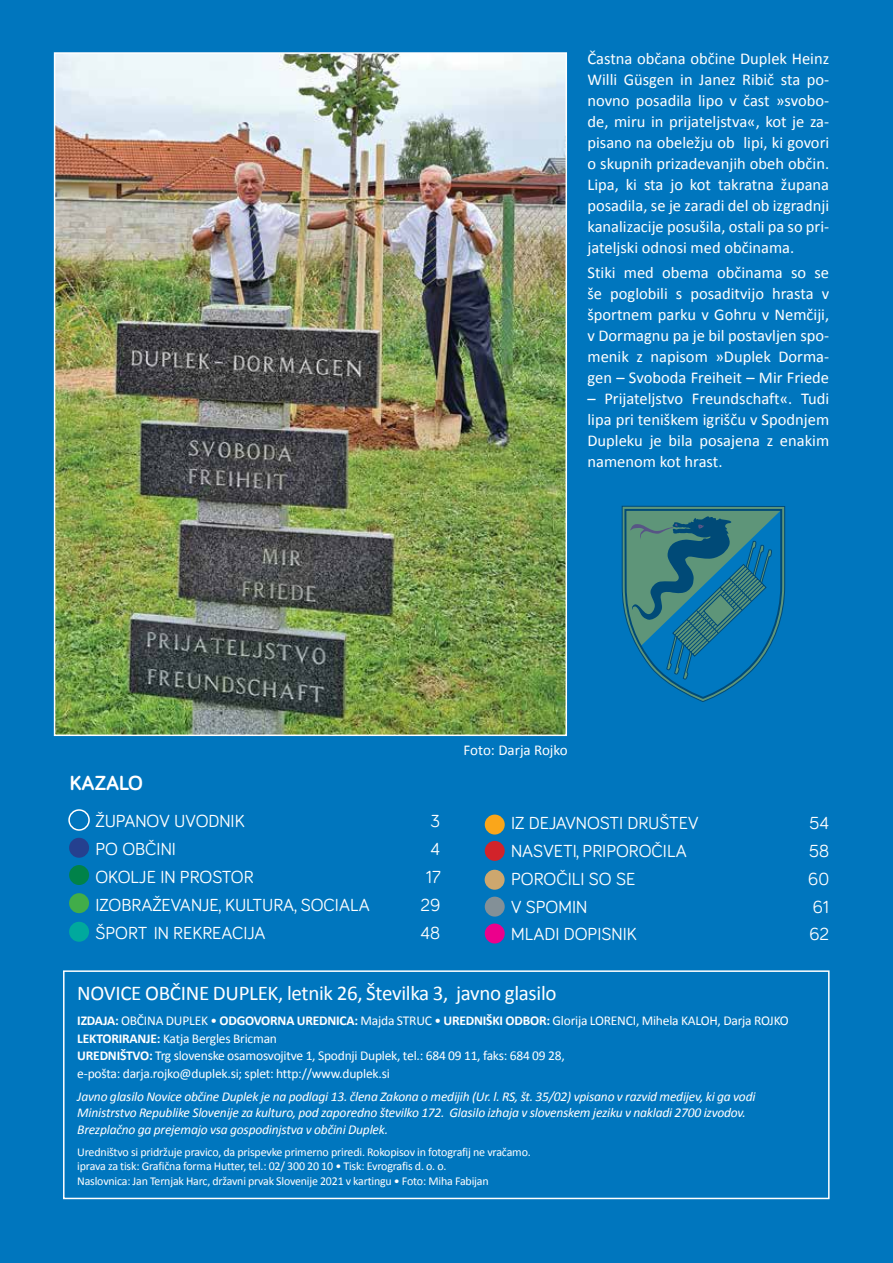
<style>
.page{position:relative;width:893px;height:1263px;background:#0076be}
.page>*{position:absolute;margin:0;border:0;box-sizing:border-box;transform-origin:0 0}
.t1{font:21px "Calibri";letter-spacing:-.015em;color:#fff}
.t2{font:700 21px "Bariol";color:#fff}
.t3{font:18px "Bariol";color:#fff}
.t4{font:16.5px/21px "Calibri";color:#fff;text-align:justify}
.t5{font:15px "Calibri";color:#fff}
.t6{font:italic 13.5px/16px "Calibri";letter-spacing:-.015em;color:#fff}
.t7{font:13.5px/17.5px "Calibri";letter-spacing:-.015em;color:#fff}
.t8{font:12px/14.5px "Calibri";letter-spacing:-.015em;color:#fff}
.s1{font-weight:700}
</style>
<div class="page">
<svg style="left:621px;top:505px;width:165px;height:197px"></svg>
<div style="left:68px;top:809px;width:22px;height:22px;border:2px solid #fff;border-radius:50%"></div>
<div style="left:69px;top:838px;width:20px;height:20px;background:#25408f;border-radius:50%"></div>
<div style="left:69px;top:865px;width:20px;height:20px;background:#008249;border-radius:50%"></div>
<div style="left:69px;top:893px;width:20px;height:20px;background:#41ad49;border-radius:50%"></div>
<div style="left:69px;top:922px;width:20px;height:20px;background:#00a99d;border-radius:50%"></div>
<div style="left:63px;top:970px;width:767px;height:229px;border:2px solid #fff"></div>
<div style="left:485px;top:814px;width:20px;height:20px;background:#faa61a;border-radius:50%"></div>
<div style="left:485px;top:897px;width:20px;height:19px;background:#839097;border-radius:50%"></div>
<img style="left:57px;top:55px;width:507px;height:678px">
<div style="left:54px;top:52px;width:513px;height:684px;border:2px solid #fff"></div>
<div style="left:485px;top:923px;width:20px;height:20px;background:#ec008c;border-radius:50%"></div>
<div style="left:485px;top:841px;width:20px;height:20px;background:#d2232a;border-radius:50%"></div>
<div style="left:485px;top:870px;width:20px;height:20px;background:#cda76e;border-radius:50%"></div>
<p class="t4" style="left:587px;top:48px;width:243px">Častna občana občine Duplek Heinz Willi Güsgen in Janez Ribič sta po&shy;novno posadila lipo v čast »svobo&shy;de, miru in prijateljstva«, kot je za&shy;pisano na obeležju ob lipi, ki govori o skupnih prizadevanjih obeh občin.<br>Lipa, ki sta jo kot takratna župana posadila, se je zaradi del ob izgradnji kanalizacije posušila, ostali pa so pri&shy;jateljski odnosi med občinama.</p>
<p class="t4" style="left:587px;top:262px;width:243px">Stiki med obema občinama so se še poglobili s posaditvijo hrasta v športnem parku v Gohru v Nemčiji, v Dormagnu pa je bil postavljen spo&shy;menik z napisom »Duplek Dorma&shy;gen – Svoboda Freiheit – Mir Friede</p>
<p class="t4" style="left:587px;top:388px;width:243px">– Prijateljstvo Freundschaft«. Tudi lipa pri teniškem igrišču v Spodnjem Dupleku je bila posajena z enakim namenom kot hrast.</p>
<p class="t2" style="left:70px;top:769px;width:75px">KAZALO</p>
<p class="t3" style="left:95px;top:808px;width:151px">ŽUPANOV UVODNIK</p>
<p class="t3" style="left:430px;top:808px;width:11px">3</p>
<p class="t3" style="left:95px;top:836px;width:82px">PO OBČINI</p>
<p class="t3" style="left:430px;top:836px;width:11px">4</p>
<p class="t3" style="left:95px;top:864px;width:160px">OKOLJE IN PROSTOR</p>
<p class="t3" style="left:426px;top:864px;width:17px">17</p>
<p class="t3" style="left:95px;top:892px;width:276px">IZOBRAŽEVANJE, KULTURA, SOCIALA</p>
<p class="t3" style="left:420px;top:892px;width:21px">29</p>
<p class="t3" style="left:95px;top:920px;width:171px">ŠPORT IN REKREACIJA</p>
<p class="t3" style="left:421px;top:920px;width:21px">48</p>
<p class="t5" style="left:464px;top:740px;width:106px">Foto: Darja Rojko</p>
<p class="t3" style="left:511px;top:811px;width:189px">IZ DEJAVNOSTI DRUŠTEV</p>
<p class="t3" style="left:809px;top:811px;width:21px">54</p>
<p class="t3" style="left:511px;top:839px;width:177px">NASVETI, PRIPOROČILA</p>
<p class="t3" style="left:809px;top:839px;width:21px">58</p>
<p class="t3" style="left:511px;top:867px;width:126px">POROČILI SO SE</p>
<p class="t3" style="left:808px;top:867px;width:23px">60</p>
<p class="t3" style="left:511px;top:894px;width:78px">V SPOMIN</p>
<p class="t3" style="left:813px;top:894px;width:18px">61</p>
<p class="t3" style="left:511px;top:922px;width:127px">MLADI DOPISNIK</p>
<p class="t3" style="left:809px;top:922px;width:21px">62</p>
<p class="t1" style="left:77px;top:980px;width:481px">NOVICE OBČINE DUPLEK, letnik 26, Številka 3, javno glasilo</p>
<p class="t7" style="left:77px;top:1012px;width:713px"><span class="s1">IZDAJA:</span> OBČINA DUPLEK • <span class="s1">ODGOVORNA UREDNICA:</span> Majda STRUC • <span class="s1">UREDNIŠKI ODBOR:</span> Glorija LORENCI, Mihela KALOH, Darja ROJKO <span class="s1">LEKTORIRANJE:</span> Katja Bergles Bricman<br><span class="s1">UREDNIŠTVO:</span> Trg slovenske osamosvojitve 1, Spodnji Duplek, tel.: 684 09 11, faks: 684 09 28,<br>e-pošta: darja.rojko@duplek.si; splet: http://www.duplek.si</p>
<p class="t6" style="left:77px;top:1088px;width:680px">Javno glasilo Novice občine Duplek je na podlagi 13. člena Zakona o medijih (Ur. l. RS, št. 35/02) vpisano v razvid medijev, ki ga vodi<br>Ministrstvo Republike Slovenije za kulturo, pod zaporedno številko 172. Glasilo izhaja v slovenskem jeziku v nakladi 2700 izvodov.</p>
<p class="t6" style="left:77px;top:1121px;width:312px">Brezplačno ga prejemajo vsa gospodinjstva v občini Duplek.</p>
<p class="t8" style="left:77px;top:1145px;width:455px">Uredništvo si pridržuje pravico, da prispevke primerno priredi. Rokopisov in fotografij ne vračamo. iprava za tisk: Grafična forma Hutter, tel.: 02/ 300 20 10 • Tisk: Evrografis d. o. o.<br>Naslovnica: Jan Ternjak Harc, državni prvak Slovenije 2021 v kartingu • Foto: Miha Fabijan</p>
</div>
